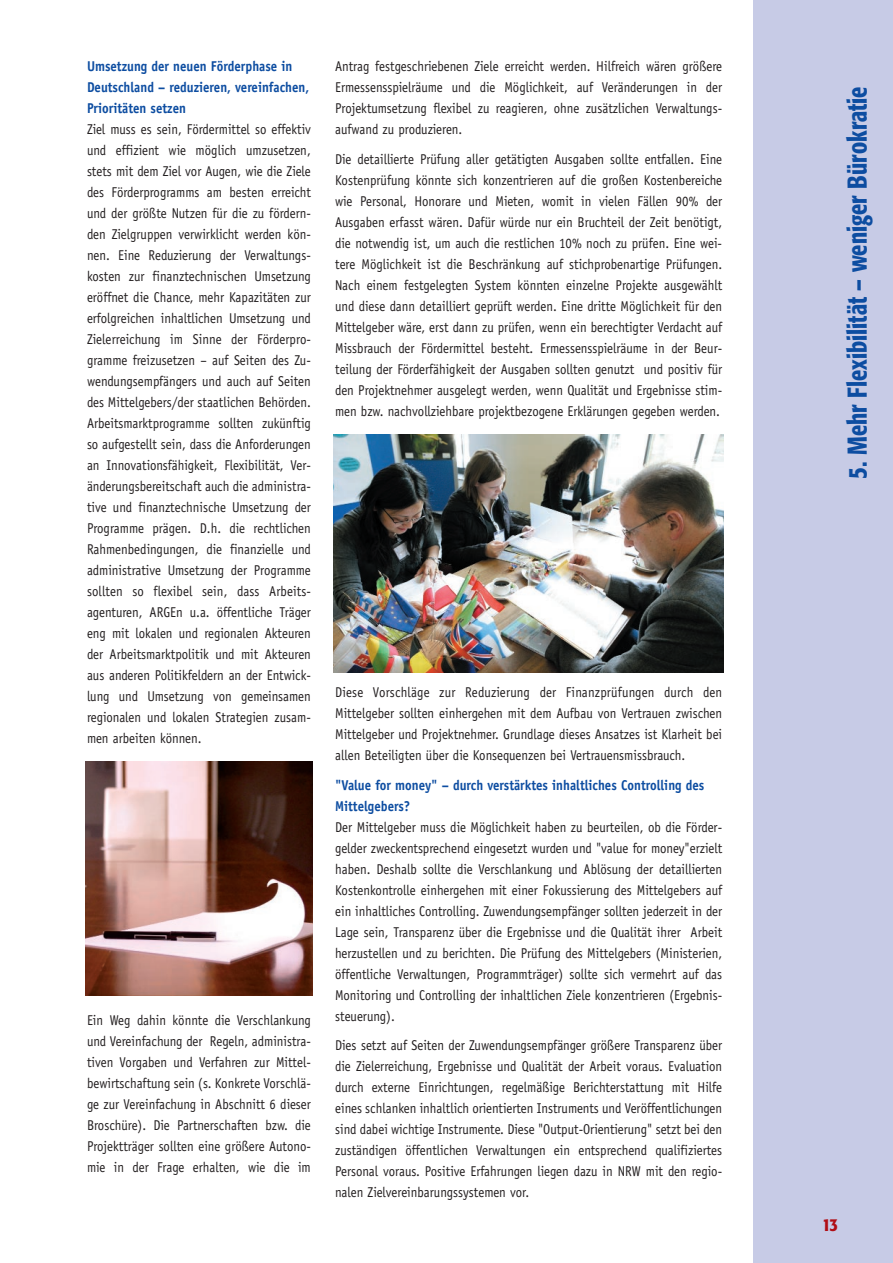
<style>
.page{position:relative;width:893px;height:1263px;background:#fff}
.page>*{position:absolute;margin:0;border:0;box-sizing:border-box;transform-origin:0 0}
.t1{font:500 27px "Formata Condensed BQ";color:#0d4da1;scale:.9 1}
.t2{font:500 18px "Formata Condensed BQ";color:#b00d15}
.t3{font:14.25px/21px "Officina Sans";color:#231f20;text-align:justify;scale:.9 1}
.t4{font:700 14.25px/21px "Officina Sans";color:#0d4da1;scale:.9 1}
</style>
<div class="page">
<div style="left:753px;top:0;width:139px;height:1263px;background:#c7cbe6"></div>
<img style="left:85px;top:762px;width:227px;height:233px">
<img style="left:333px;top:435px;width:390px;height:238px">
<p class="t4" style="left:87px;top:57px;width:248px">Umsetzung der neuen Förderphase in<br>Deutschland – reduzieren, vereinfachen,<br>Prioritäten setzen</p>
<p class="t3" style="left:87px;top:120px;width:250px">Ziel muss es sein, Fördermittel so effektiv und effizient wie möglich umzusetzen, stets mit dem Ziel vor Augen, wie die Ziele des Förderprogramms am besten erreicht und der größte Nutzen für die zu fördern&shy;den Zielgruppen verwirklicht werden kön&shy;nen. Eine Reduzierung der Verwaltungs&shy;kosten zur finanztechnischen Umsetzung eröffnet die Chance, mehr Kapazitäten zur erfolgreichen inhaltlichen Umsetzung und Zielerreichung im Sinne der Förderpro&shy;gramme freizusetzen – auf Seiten des Zu&shy;wendungsempfängers und auch auf Seiten des Mittelgebers/der staatlichen Behörden.<br>Arbeitsmarktprogramme sollten zukünftig so aufgestellt sein, dass die Anforderungen an Innovationsfähigkeit, Flexibilität, Ver&shy;änderungsbereitschaft auch die administra&shy;tive und finanztechnische Umsetzung der Programme prägen. D.h. die rechtlichen Rahmenbedingungen, die finanzielle und administrative Umsetzung der Programme sollten so flexibel sein, dass Arbeits&shy;agenturen, ARGEn u.a. öffentliche Träger eng mit lokalen und regionalen Akteuren der Arbeitsmarktpolitik und mit Akteuren aus anderen Politikfeldern an der Entwick&shy;lung und Umsetzung von gemeinsamen regionalen und lokalen Strategien zusam&shy;men arbeiten können.</p>
<p class="t3" style="left:87px;top:1011px;width:250px">Ein Weg dahin könnte die Verschlankung und Vereinfachung der Regeln, administra&shy;tiven Vorgaben und Verfahren zur Mittel&shy;bewirtschaftung sein (s. Konkrete Vorschlä&shy;ge zur Vereinfachung in Abschnitt 6 dieser Broschüre). Die Partnerschaften bzw. die Projektträger sollten eine größere Autono&shy;mie in der Frage erhalten, wie die im</p>
<p class="t3" style="left:335px;top:57px;width:431px">Antrag festgeschriebenen Ziele erreicht werden. Hilfreich wären größere Ermessensspielräume und die Möglichkeit, auf Veränderungen in der Projektumsetzung flexibel zu reagieren, ohne zusätzlichen Verwaltungs&shy;aufwand zu produzieren.</p>
<p class="t3" style="left:335px;top:150px;width:431px">Die detaillierte Prüfung aller getätigten Ausgaben sollte entfallen. Eine Kostenprüfung könnte sich konzentrieren auf die großen Kostenbereiche wie Personal, Honorare und Mieten, womit in vielen Fällen 90% der Ausgaben erfasst wären. Dafür würde nur ein Bruchteil der Zeit benötigt, die notwendig ist, um auch die restlichen 10% noch zu prüfen. Eine wei&shy;tere Möglichkeit ist die Beschränkung auf stichprobenartige Prüfungen.<br>Nach einem festgelegten System könnten einzelne Projekte ausgewählt und diese dann detailliert geprüft werden. Eine dritte Möglichkeit für den Mittelgeber wäre, erst dann zu prüfen, wenn ein berechtigter Verdacht auf Missbrauch der Fördermittel besteht. Ermessensspielräume in der Beur&shy;teilung der Förderfähigkeit der Ausgaben sollten genutzt und positiv für den Projektnehmer ausgelegt werden, wenn Qualität und Ergebnisse stim&shy;men bzw. nachvollziehbare projektbezogene Erklärungen gegeben werden.</p>
<p class="t3" style="left:335px;top:683px;width:431px">Diese Vorschläge zur Reduzierung der Finanzprüfungen durch den Mittelgeber sollten einhergehen mit dem Aufbau von Vertrauen zwischen Mittelgeber und Projektnehmer. Grundlage dieses Ansatzes ist Klarheit bei allen Beteiligten über die Konsequenzen bei Vertrauensmissbrauch.</p>
<p class="t4" style="left:335px;top:776px;width:411px">"Value for money" – durch verstärktes inhaltliches Controlling des<br>Mittelgebers?</p>
<p class="t3" style="left:335px;top:818px;width:431px">Der Mittelgeber muss die Möglichkeit haben zu beurteilen, ob die Förder&shy;gelder zweckentsprechend eingesetzt wurden und "value for money"erzielt haben. Deshalb sollte die Verschlankung und Ablösung der detaillierten Kostenkontrolle einhergehen mit einer Fokussierung des Mittelgebers auf ein inhaltliches Controlling. Zuwendungsempfänger sollten jederzeit in der Lage sein, Transparenz über die Ergebnisse und die Qualität ihrer Arbeit herzustellen und zu berichten. Die Prüfung des Mittelgebers (Ministerien, öffentliche Verwaltungen, Programmträger) sollte sich vermehrt auf das Monitoring und Controlling der inhaltlichen Ziele konzentrieren (Ergebnis&shy;steuerung).</p>
<p class="t3" style="left:335px;top:1036px;width:431px">Dies setzt auf Seiten der Zuwendungsempfänger größere Transparenz über die Zielerreichung, Ergebnisse und Qualität der Arbeit voraus. Evaluation durch externe Einrichtungen, regelmäßige Berichterstattung mit Hilfe eines schlanken inhaltlich orientierten Instruments und Veröffentlichungen sind dabei wichtige Instrumente. Diese "Output-Orientierung" setzt bei den zuständigen öffentlichen Verwaltungen ein entsprechend qualifiziertes Personal voraus. Positive Erfahrungen liegen dazu in NRW mit den regio&shy;nalen Zielvereinbarungssystemen vor.</p>
<h1 class="t1" style="left:846px;top:479px;width:437px;rotate:-90deg">5. Mehr Flexibilität – weniger Bürokratie</h1>
<p class="t2" style="left:822px;top:1217px;width:17px">13</p>
</div>
